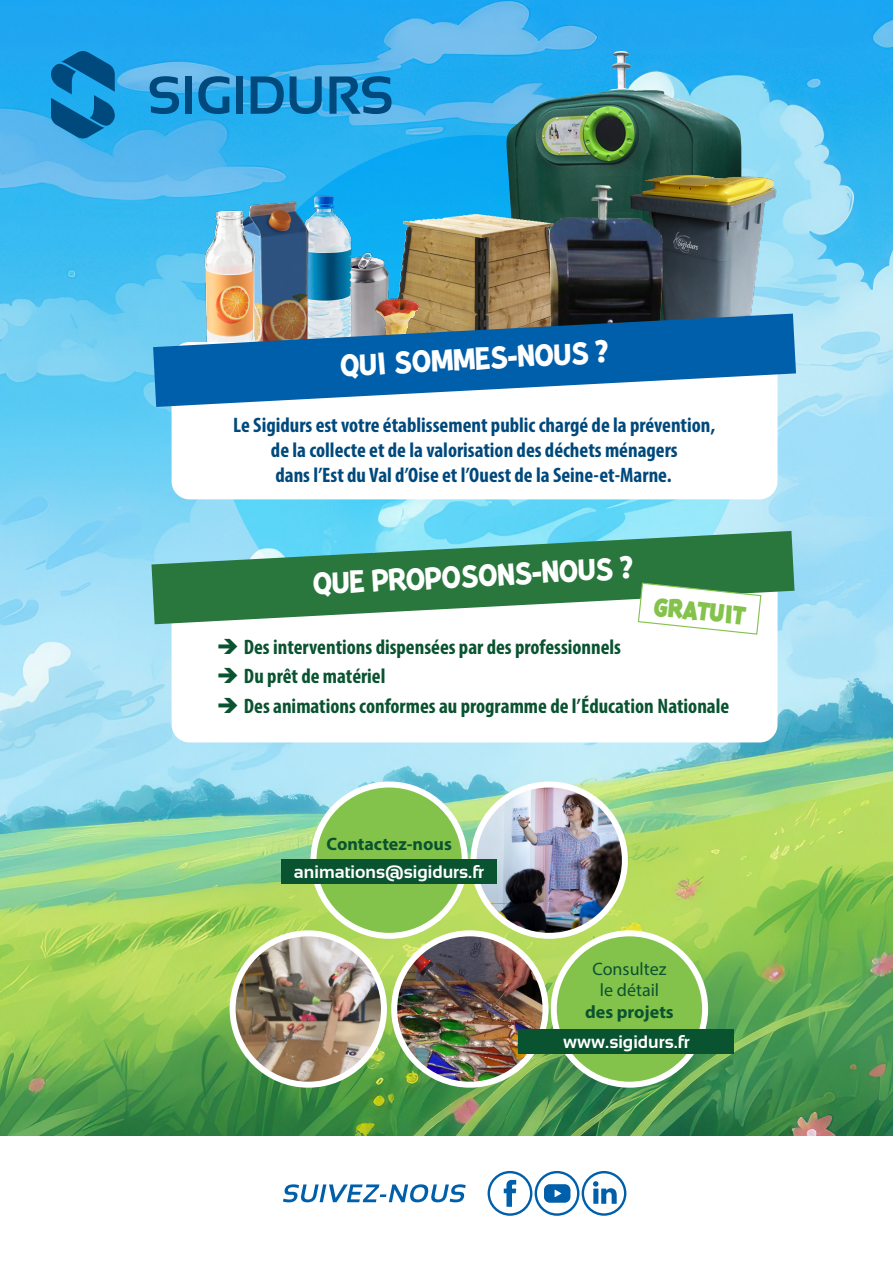
<style>
.page{position:relative;width:893px;height:1263px;background:#fff}
.page>*{position:absolute;margin:0;border:0;box-sizing:border-box;transform-origin:0 0}
.t1{font:900 27.3px "Kurri Island Caps PERSONAL";color:#83c34b}
.t2{font:700 27px "Kurri Island PERSONAL";color:#fff}
.t3{font:700 condensed 21px/25.2px "Myriad Pro";color:#00497c;text-align:center}
.t4{font:700 condensed 21px/29.4px "Myriad Pro";color:#095330}
.t5{font:700 18px "Sansation";color:#fff}
.t6{font:700 18px "Myriad Pro";color:#095330}
.t7{font:18px/21.6px "Myriad Pro";color:#095330;text-align:center}
</style>
<div class="page">
<img style="left:0;top:0;width:893px;height:1135px">
<svg style="left:488px;top:1171px;width:138px;height:45px"></svg>
<svg style="left:283px;top:1184px;width:183px;height:18px"></svg>
<svg style="left:215px;top:135px;width:533px;height:533px;background:#47bae1"></svg>
<img style="left:508px;top:51px;width:111px;height:82px">
<img style="left:620px;top:171px;width:169px;height:143px">
<img style="left:395px;top:208px;width:118px;height:106px">
<img style="left:513px;top:179px;width:171px;height:135px">
<img style="left:346px;top:183px;width:49px;height:131px">
<img style="left:206px;top:183px;width:140px;height:131px">
<img style="left:174px;top:195px;width:131px;height:119px">
<img style="left:375px;top:299px;width:43px;height:15px">
<div style="left:172px;top:342px;width:605px;height:157px;background:#fff;border-radius:18px"></div>
<svg style="left:153px;top:314px;width:643px;height:93px;fill:#005faa"></svg>
<div style="left:172px;top:567px;width:605px;height:175px;background:#fff;border-radius:18px"></div>
<svg style="left:151px;top:531px;width:643px;height:93px;background:#559c7a"></svg>
<img style="left:474px;top:784px;width:151px;height:152px;border-radius:76px">
<div style="left:471px;top:781px;width:157px;height:158px;border:6px solid #fff;border-radius:50%"></div>
<div style="left:313px;top:784px;width:152px;height:152px;background:#83c34b;border-radius:50%"></div>
<div style="left:310px;top:781px;width:158px;height:158px;border:6px solid #fff;border-radius:50%"></div>
<div style="left:281px;top:859px;width:216px;height:25px;background:#095330"></div>
<img style="left:233px;top:933px;width:151px;height:152px;border-radius:76px">
<div style="left:230px;top:930px;width:157px;height:158px;border:6px solid #fff;border-radius:50%"></div>
<img style="left:394px;top:933px;width:152px;height:152px;border-radius:76px">
<div style="left:391px;top:930px;width:158px;height:158px;border:6px solid #fff;border-radius:50%"></div>
<div style="left:554px;top:933px;width:151px;height:152px;background:#83c34b;border-radius:50%"></div>
<div style="left:551px;top:930px;width:157px;height:158px;border:6px solid #fff;border-radius:50%"></div>
<div style="left:519px;top:1029px;width:215px;height:25px;background:#095330"></div>
<svg style="left:637px;top:582px;width:125px;height:53px"></svg>
<svg style="left:50px;top:51px;width:65px;height:87px;background:#1178b3"></svg>
<svg style="left:150px;top:76px;width:29px;height:38px"></svg>
<div style="left:185px;top:76px;width:7px;height:38px;background:#00497c"></div>
<svg style="left:198px;top:76px;width:31px;height:38px"></svg>
<div style="left:236px;top:76px;width:7px;height:38px;background:#00497c"></div>
<svg style="left:251px;top:76px;width:33px;height:38px"></svg>
<svg style="left:290px;top:76px;width:32px;height:38px"></svg>
<svg style="left:329px;top:76px;width:63px;height:38px;background:#167ab4"></svg>
<p class="t2" style="left:339px;top:351px;width:270px;rotate:-3deg">QUI SOMMES-NOUS ?</p>
<p class="t3" style="left:233px;top:412px;width:484px">Le Sigidurs est votre établissement public chargé de la prévention, de la collecte et de la valorisation des déchets ménagers<br>dans l’Est du Val d’Oise et l’Ouest de la Seine-et-Marne.</p>
<p class="t2" style="left:312px;top:570px;width:322px;rotate:-3deg">QUE PROPOSONS-NOUS ?</p>
<h1 class="t1" style="left:656px;top:589px;width:93px;rotate:6deg">gratuit</h1>
<p class="t4" style="left:244px;top:632px;width:487px">Des interventions dispensées par des professionnels<br>Du prêt de matériel<br>Des animations conformes au programme de l’Éducation Nationale</p>
<p class="t6" style="left:327px;top:832px;width:127px">Contactez-nous</p>
<p class="t5" style="left:294px;top:862px;width:192px">animations@sigidurs.fr</p>
<p class="t7" style="left:592px;top:957px;width:75px">Consultez le détail</p>
<p class="t6" style="left:585px;top:1000px;width:90px">des projets</p>
<p class="t5" style="left:563px;top:1032px;width:128px">www.sigidurs.fr</p>
</div>
